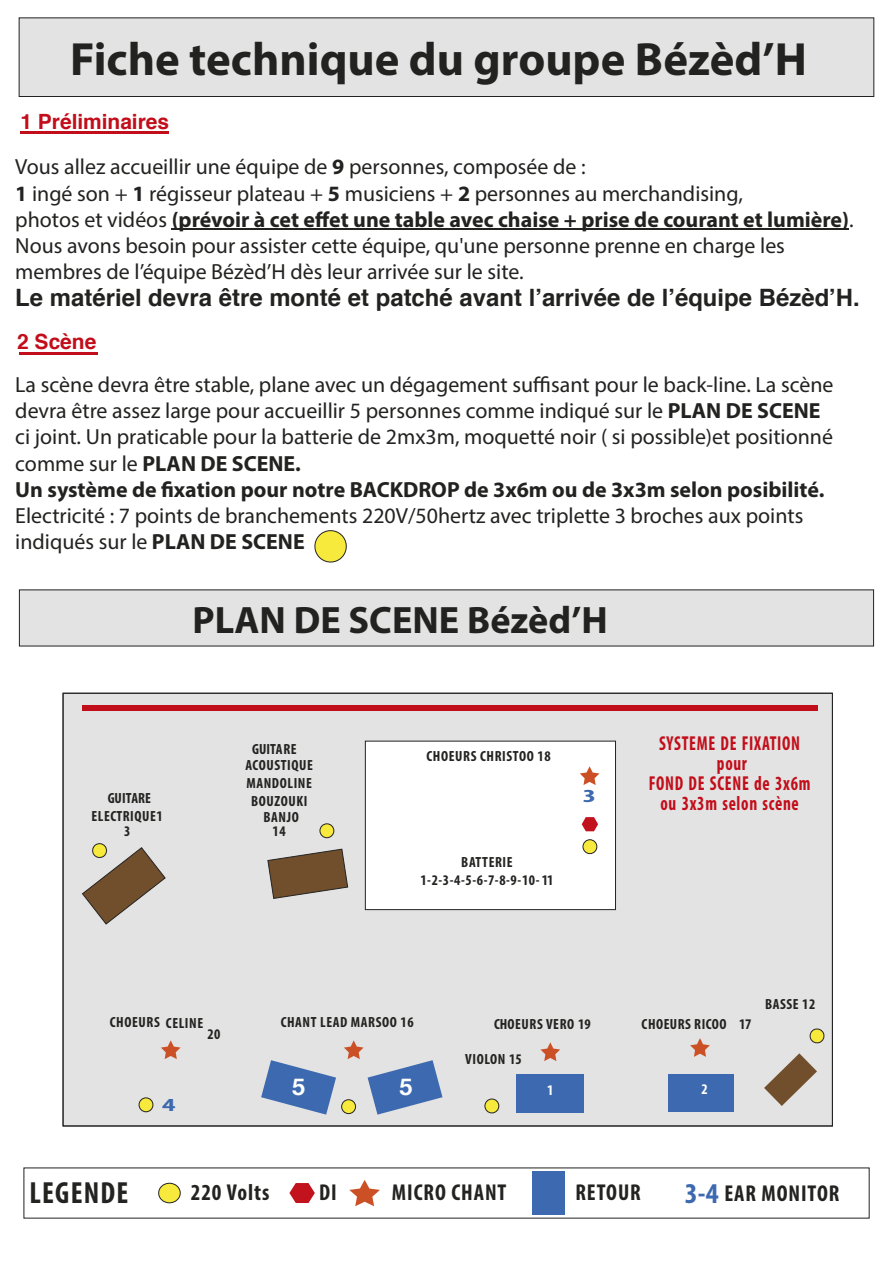
<style>
.page{position:relative;width:893px;height:1264px;background:#fff}
.page>*{position:absolute;margin:0;border:0;box-sizing:border-box;transform-origin:0 0}
.t1{font:700 46.8px "Myriad Pro";color:#222221}
.t2{font:700 38.25px "Myriad Pro";color:#222221}
.t3{font:700 condensed 30.75px "Myriad Pro";letter-spacing:.04em;color:#232321}
.t4{font:700 condensed 28.8px "Myriad Pro";color:#3c69af;scale:1.05 1}
.t5{font:700 23.85px "Helvetica";color:#222221}
.t6{font:700 condensed 23.1px "Myriad Pro";letter-spacing:.04em;color:#232321}
.t7{font:700 23.1px "Helvetica Neue";color:#fffffe}
.t8{font:21.9px/26.2px "Myriad Pro";color:#222221}
.t9{font:700 21px "Helvetica";color:#c20e1a}
.t10{font:700 condensed 20.25px/20.2px "Myriad Pro";letter-spacing:.04em;color:#c20e1a;text-align:center;scale:.85 1}
.t11{font:700 condensed 18.45px "Myriad Pro";color:#3c69af;scale:1.69 1}
.t12{font:700 condensed 14.7px/17.7px "Myriad Pro";letter-spacing:.04em;color:#232321;text-align:center}
.t13{font:700 condensed 14.7px "Myriad Pro";color:#232321}
.t14{font:700 condensed 14.7px "Myriad Pro";color:#fff}
.s1{font-weight:700}
</style>
<div class="page">
<hr style="left:20px;top:131px;width:149px;height:3px;background:#c20e1a">
<hr style="left:19px;top:352px;width:78px;height:3px;background:#c20e1a">
<div style="left:19px;top:18px;width:855px;height:79px;background:#e3e3e3;border:1px solid #222221"></div>
<div style="left:19px;top:589px;width:855px;height:57px;background:#e3e3e3"></div>
<div style="left:63px;top:693px;width:769px;height:433px;background:#e3e3e3;border:1px solid #222221"></div>
<div style="left:365px;top:740px;width:251px;height:169px;background:#fff;border:1px solid #232321"></div>
<svg style="left:764px;top:1053px;width:53px;height:52px"></svg>
<div style="left:532px;top:1171px;width:32px;height:43px;background:#3c69af"></div>
<div style="left:669px;top:1074px;width:65px;height:37px;background:#3c69af"></div>
<div style="left:517px;top:1073px;width:67px;height:39px;background:#3c69af"></div>
<svg style="left:261px;top:1060px;width:75px;height:54px"></svg>
<div style="left:583px;top:839px;width:14px;height:14px;background:#f8ea3d;border-radius:50%"></div>
<div style="left:583px;top:839px;width:14px;height:14px;border:1px solid #232321;border-radius:50%"></div>
<svg style="left:82px;top:843px;width:84px;height:81px"></svg>
<svg style="left:314px;top:530px;width:33px;height:33px"></svg>
<svg style="left:267px;top:848px;width:81px;height:50px"></svg>
<div style="left:320px;top:823px;width:14px;height:14px;background:#f8ea3d;border-radius:50%"></div>
<div style="left:320px;top:823px;width:14px;height:14px;border:1px solid #232321;border-radius:50%"></div>
<svg style="left:809px;top:1028px;width:16px;height:15px"></svg>
<div style="left:341px;top:1099px;width:15px;height:14px;border:1px solid #232321;border-radius:50%"></div>
<div style="left:159px;top:1183px;width:21px;height:19px;background:#f8ea3d;border-radius:50%"></div>
<div style="left:158px;top:1182px;width:22px;height:20px;border:1px solid #232321;border-radius:50%"></div>
<svg style="left:582px;top:817px;width:16px;height:14px"></svg>
<div style="left:485px;top:1098px;width:14px;height:14px;background:#f8ea3d;border:1px solid #222221;border-radius:50%"></div>
<div style="left:139px;top:1097px;width:14px;height:14px;background:#f8ea3d;border:1px solid #222221;border-radius:50%"></div>
<svg style="left:289px;top:1183px;width:26px;height:19px"></svg>
<svg style="left:344px;top:1040px;width:98px;height:74px"></svg>
<svg style="left:580px;top:766px;width:19px;height:19px"></svg>
<svg style="left:349px;top:1180px;width:31px;height:26px"></svg>
<svg style="left:161px;top:1040px;width:20px;height:19px"></svg>
<svg style="left:540px;top:1042px;width:20px;height:19px"></svg>
<svg style="left:690px;top:1038px;width:20px;height:18px"></svg>
<hr style="left:172px;top:228px;width:677px;height:1px;background:#222221">
<div style="left:83px;top:705px;width:735px;height:6px;background:#c20e1a"></div>
<h1 class="t1" style="left:70px;top:40px;width:738px">Fiche technique du groupe Bézèd’H</h1>
<p class="t9" style="left:20px;top:113px;width:150px">1 Préliminaires</p>
<p class="t8" style="left:15px;top:155px;width:840px">Vous allez accueillir une équipe de <span class="s1">9</span> personnes, composée de :<br><span class="s1">1</span> ingé son + <span class="s1">1</span> régisseur plateau + <span class="s1">5</span> musiciens + <span class="s1">2</span> personnes au merchandising,<br>photos et vidéos <span class="s1">(prévoir à cet effet une table avec chaise + prise de courant et lumière)</span>.<br>Nous avons besoin pour assister cette équipe, qu'une personne prenne en charge les membres de l’équipe Bézèd’H dès leur arrivée sur le site.</p>
<p class="t5" style="left:15px;top:288px;width:846px">Le matériel devra être monté et patché avant l’arrivée de l’équipe Bézèd’H.</p>
<p class="t9" style="left:17px;top:333px;width:81px">2 Scène</p>
<p class="t8" style="left:15px;top:373px;width:820px">La scène devra être stable, plane avec un dégagement suffisant pour le back-line. La scène devra être assez large pour accueillir 5 personnes comme indiqué sur le <span class="s1">PLAN DE SCENE </span>ci joint. Un praticable pour la batterie de 2mx3m, moquetté noir ( si possible)et positionné comme sur le <span class="s1">PLAN DE SCENE.<br>Un système de fixation pour notre BACKDROP de 3x6m ou de 3x3m selon posibilité.</span></p>
<p class="t8" style="left:15px;top:504px;width:789px">Electricité : 7 points de branchements 220V/50hertz avec triplette 3 broches aux points indiqués sur le <span class="s1">PLAN DE SCENE</span></p>
<h2 class="t2" style="left:192px;top:603px;width:417px">PLAN DE SCENE Bézèd’H</h2>
<p class="t12" style="left:91px;top:790px;width:73px">GUITARE<br>ELECTRIQUE1</p>
<p class="t12" style="left:124px;top:823px;width:8px">3</p>
<p class="t13" style="left:252px;top:742px;width:46px">GUITARE</p>
<p class="t12" style="left:245px;top:757px;width:69px">ACOUSTIQUE</p>
<p class="t12" style="left:246px;top:775px;width:67px">MANDOLINE</p>
<p class="t12" style="left:251px;top:793px;width:58px">BOUZOUKI</p>
<p class="t12" style="left:273px;top:823px;width:15px">14</p>
<p class="t12" style="left:263px;top:809px;width:37px">BANJO</p>
<p class="t12" style="left:426px;top:748px;width:126px">CHOEURS CHRISTOO 18</p>
<p class="t12" style="left:420px;top:854px;width:135px">BATTERIE<br>1-2-3-4-5-6-7-8-9-10-11</p>
<p class="t11" style="left:583px;top:788px;width:9px">3</p>
<p class="t10" style="left:649px;top:734px;width:192px">SYSTEME DE FIXATION pour<br>FOND DE SCENE de 3x6m ou 3x3m selon scène</p>
<p class="t12" style="left:765px;top:996px;width:52px">BASSE 12</p>
<p class="t12" style="left:110px;top:1014px;width:95px">CHOEURS CELINE</p>
<p class="t12" style="left:207px;top:1025px;width:15px">20</p>
<p class="t11" style="left:162px;top:1096px;width:9px">4</p>
<p class="t12" style="left:281px;top:1014px;width:135px">CHANT LEAD MARSOO 16</p>
<p class="t7" style="left:292px;top:1072px;width:14px">5</p>
<p class="t7" style="left:399px;top:1072px;width:14px">5</p>
<p class="t12" style="left:494px;top:1016px;width:98px">CHOEURS VERO 19</p>
<p class="t12" style="left:641px;top:1016px;width:111px">CHOEURS RICOO 17</p>
<p class="t12" style="left:465px;top:1050px;width:58px">VIOLON 15</p>
<p class="t14" style="left:547px;top:1083px;width:8px">1</p>
<p class="t14" style="left:701px;top:1083px;width:8px">2</p>
<h3 class="t3" style="left:30px;top:1179px;width:100px">LEGENDE</h3>
<h3 class="t4" style="left:685px;top:1180px;width:34px">3-4</h3>
<p class="t6" style="left:191px;top:1182px;width:80px">220 Volts</p>
<p class="t6" style="left:319px;top:1182px;width:19px">DI</p>
<p class="t6" style="left:392px;top:1182px;width:116px">MICRO CHANT</p>
<p class="t6" style="left:575px;top:1182px;width:67px">RETOUR</p>
<p class="t6" style="left:724px;top:1183px;width:117px">EAR MONITOR</p>
</div>
